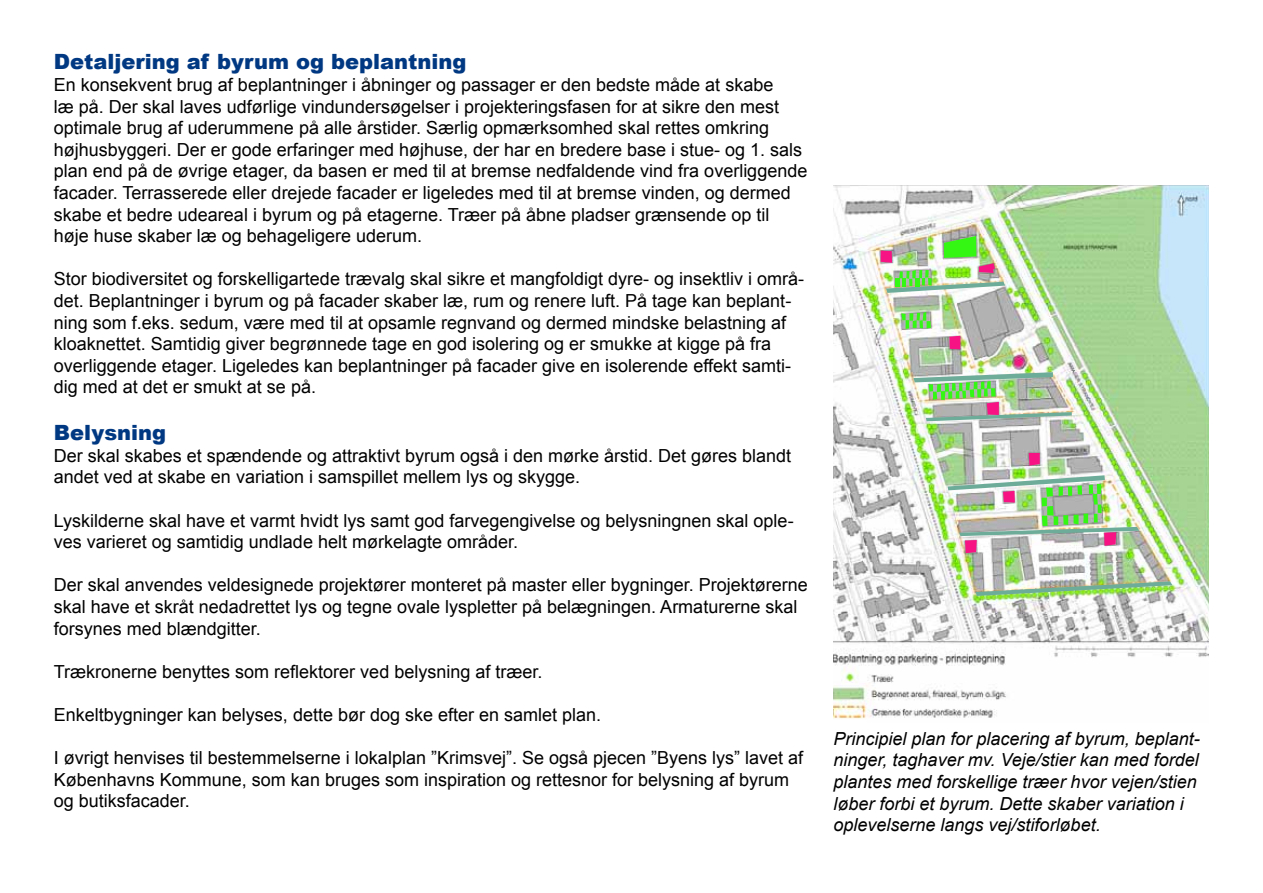
<style>
.page{position:relative;width:1263px;height:893px;background:#fff}
.page>*{position:absolute;margin:0;border:0;box-sizing:border-box;transform-origin:0 0}
.t1{font:900 21px "Arial";color:#003882}
.t2{font:18px/21.6px "Arial";color:#000}
.t3{font:italic 18px/21.6px "Arial";color:#000}
</style>
<div class="page">
<img style="left:833px;top:186px;width:376px;height:533px">
<img style="left:913px;top:372px;width:140px;height:10px">
<img style="left:926px;top:412px;width:146px;height:9px">
<img style="left:947px;top:475px;width:158px;height:15px">
<img style="left:959px;top:527px;width:180px;height:9px">
<img style="left:976px;top:581px;width:196px;height:15px">
<img style="left:886px;top:282px;width:119px;height:11px">
<svg style="left:895px;top:270px;width:36px;height:17px"></svg>
<img style="left:944px;top:236px;width:32px;height:22px">
<svg style="left:901px;top:312px;width:30px;height:17px"></svg>
<svg style="left:1041px;top:484px;width:61px;height:42px;background:#90c386"></svg>
<svg style="left:1029px;top:453px;width:11px;height:13px"></svg>
<svg style="left:1003px;top:491px;width:12px;height:12px"></svg>
<svg style="left:965px;top:540px;width:12px;height:13px"></svg>
<img style="left:1104px;top:532px;width:12px;height:14px">
<svg style="left:881px;top:251px;width:11px;height:12px"></svg>
<svg style="left:949px;top:336px;width:11px;height:13px"></svg>
<svg style="left:929px;top:381px;width:70px;height:34px;background:#a3c090"></svg>
<img style="left:979px;top:263px;width:16px;height:10px">
<p class="t1" style="left:54px;top:53px;width:414px">Detaljering af byrum og beplantning</p>
<p class="t2" style="left:54px;top:75px;width:755px">En konsekvent brug af beplantninger i åbninger og passager er den bedste måde at skabe<br>læ på. Der skal laves udførlige vindundersøgelser i projekteringsfasen for at sikre den mest optimale brug af uderummene på alle årstider. Særlig opmærksomhed skal rettes omkring højhusbyggeri. Der er gode erfaringer med højhuse, der har en bredere base i stue- og 1. sals plan end på de øvrige etager, da basen er med til at bremse nedfaldende vind fra overliggende facader. Terrasserede eller drejede facader er ligeledes med til at bremse vinden, og dermed skabe et bedre udeareal i byrum og på etagerne. Træer på åbne pladser grænsende op til høje huse skaber læ og behageligere uderum.</p>
<p class="t2" style="left:54px;top:270px;width:752px">Stor biodiversitet og forskelligartede trævalg skal sikre et mangfoldigt dyre- og insektliv i områ&shy;det. Beplantninger i byrum og på facader skaber læ, rum og renere luft. På tage kan beplant&shy;ning som f.eks. sedum, være med til at opsamle regnvand og dermed mindske belastning af kloaknettet. Samtidig giver begrønnede tage en god isolering og er smukke at kigge på fra overliggende etager. Ligeledes kan beplantninger på facader give en isolerende effekt samti&shy;dig med at det er smukt at se på.</p>
<p class="t1" style="left:54px;top:423px;width:114px">Belysning</p>
<p class="t2" style="left:54px;top:446px;width:739px">Der skal skabes et spændende og attraktivt byrum også i den mørke årstid. Det gøres blandt andet ved at skabe en variation i samspillet mellem lys og skygge.</p>
<p class="t2" style="left:54px;top:511px;width:741px">Lyskilderne skal have et varmt hvidt lys samt god farvegengivelse og belysningnen skal ople&shy;ves varieret og samtidig undlade helt mørkelagte områder.</p>
<p class="t2" style="left:54px;top:576px;width:755px">Der skal anvendes veldesignede projektører monteret på master eller bygninger. Projektørerne skal have et skråt nedadrettet lys og tegne ovale lyspletter på belægningen. Armaturerne skal forsynes med blændgitter.</p>
<p class="t2" style="left:54px;top:661px;width:490px">Trækronerne benyttes som reflektorer ved belysning af træer.</p>
<p class="t2" style="left:54px;top:705px;width:549px">Enkeltbygninger kan belyses, dette bør dog ske efter en samlet plan.</p>
<p class="t2" style="left:54px;top:749px;width:751px">I øvrigt henvises til bestemmelserne i lokalplan ”Krimsvej”. Se også pjecen ”Byens lys” lavet af<br>Københavns Kommune, som kan bruges som inspiration og rettesnor for belysning af byrum og butiksfacader.</p>
<p class="t3" style="left:833px;top:728px;width:368px">Principiel plan for placering af byrum, beplant&shy;ninger, taghaver mv. Veje/stier kan med fordel plantes med forskellige træer hvor vejen/stien løber forbi et byrum. Dette skaber variation i oplevelserne langs vej/stiforløbet.</p>
</div>
